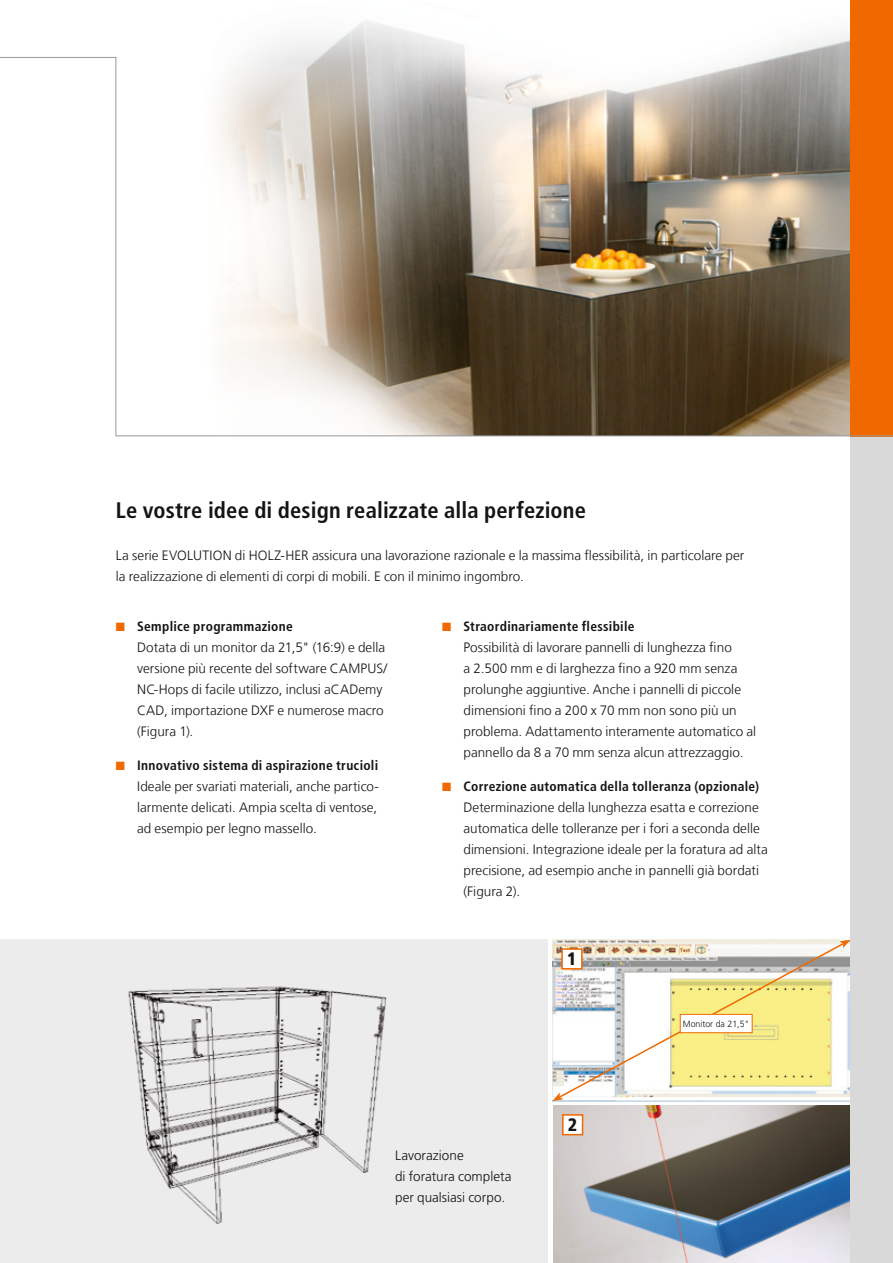
<style>
.page{position:relative;width:893px;height:1263px;background:#fff}
.page>*{position:absolute;margin:0;border:0;box-sizing:border-box;transform-origin:0 0}
.t1{font:700 condensed 22.5px "Frutiger";letter-spacing:.005em;color:#141414}
.t2{font:900 condensed 18px "Frutiger";color:#141414}
.t3{font:300 13.5px/21px "Frutiger LT Com";letter-spacing:.005em;color:#141414}
.t4{font:700 condensed 13.5px "Frutiger LT";letter-spacing:.02em;color:#141414}
.t5{font:300 13.5px/21px "Frutiger";color:#141414}
.t6{font:300 9px "Frutiger";color:#141414}
.s1{color:#ef6800}
</style>
<div class="page">
<img style="left:553px;top:1106px;width:297px;height:157px">
<img style="left:258px;top:21px;width:592px;height:36px">
<div style="left:850px;top:0;width:43px;height:1263px;background:#d9d9da"></div>
<div style="left:850px;top:0;width:43px;height:436px;background:#ef6800"></div>
<svg style="left:0;top:57px;width:893px;height:380px"></svg>
<img style="left:0;top:939px;width:547px;height:324px">
<svg style="left:552px;top:940px;width:298px;height:161px"></svg>
<div style="left:561px;top:948px;width:22px;height:21px;background:#fff;border:2px solid #ef6800"></div>
<div style="left:562px;top:1114px;width:21px;height:21px;background:#fff;border:2px solid #ef6800"></div>
<div style="left:680px;top:1014px;width:72px;height:19px;background:#fff"></div>
<div style="left:680px;top:1014px;width:72px;height:19px;border:1px solid #ef6800"></div>
<h1 class="t1" style="left:116px;top:497px;width:472px">Le vostre idee di design realizzate alla perfezione</h1>
<p class="t3" style="left:116px;top:545px;width:62px">La serie Evolution</p>
<p class="t3" style="left:116px;top:545px;width:630px;text-indent:119px">di HOLZ-HER assicura una lavorazione razionale e la massima flessibilità, in particolare per la realizzazione di elementi di corpi di mobili. E con il minimo ingombro.</p>
<p class="t4" style="left:116px;top:618px;width:179px"><span class="s1">■</span> Semplice programmazione</p>
<p class="t3" style="left:137px;top:637px;width:252px">Dotata di un monitor da 21,5" (16:9) e della versione più recente del software CAMPUS/ NC-Hops di facile utilizzo, inclusi aCADemy CAD, importazione DXF e numerose macro (Figura 1).</p>
<p class="t4" style="left:116px;top:757px;width:264px"><span class="s1">■</span> Innovativo sistema di aspirazione trucioli</p>
<p class="t3" style="left:137px;top:776px;width:244px">Ideale per svariati materiali, anche partico&shy;larmente delicati. Ampia scelta di ventose, ad esempio per legno massello.</p>
<p class="t4" style="left:442px;top:618px;width:194px"><span class="s1">■</span> Straordinariamente flessibile</p>
<p class="t3" style="left:463px;top:637px;width:294px">Possibilità di lavorare pannelli di lunghezza fino<br>a 2.500 mm e di larghezza fino a 920 mm senza prolunghe aggiuntive. Anche i pannelli di piccole dimensioni fino a 200 x 70 mm non sono più un problema. Adattamento interamente automatico al pannello da 8 a 70 mm senza alcun attrezzaggio.</p>
<p class="t4" style="left:442px;top:778px;width:318px"><span class="s1">■</span> Correzione automatica della tolleranza (opzionale)</p>
<p class="t3" style="left:463px;top:797px;width:306px">Determinazione della lunghezza esatta e correzione automatica delle tolleranze per i fori a seconda delle dimensioni. Integrazione ideale per la foratura ad alta precisione, ad esempio anche in pannelli già bordati (Figura 2).</p>
<h2 class="t2" style="left:567px;top:948px;width:11px">1</h2>
<h2 class="t2" style="left:568px;top:1114px;width:11px">2</h2>
<p class="t6" style="left:683px;top:1019px;width:68px">Monitor da 21,5"</p>
<p class="t5" style="left:395px;top:1145px;width:118px">Lavorazione<br>di foratura completa per qualsiasi corpo.</p>
</div>
